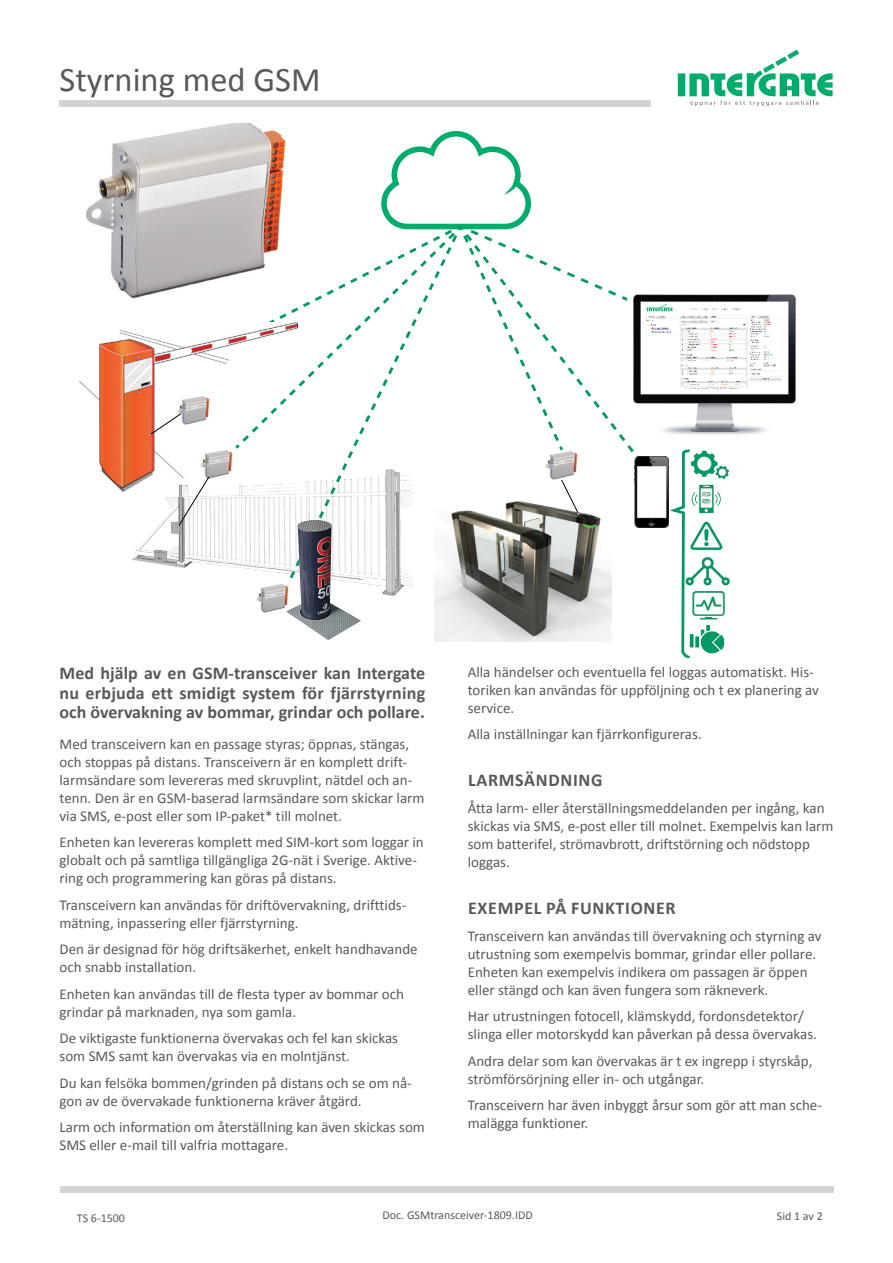
<style>
.page{position:relative;width:893px;height:1263px;background:#fff}
.page>*{position:absolute;margin:0;border:0;box-sizing:border-box;transform-origin:0 0}
.t1{font:34.5px "Calibri";color:#58595b}
.t2{font:700 18px/19.5px "Calibri";color:#58595b;text-align:justify}
.t3{font:700 18px "Calibri";letter-spacing:.04em;color:#58595b}
.t4{font:15px/18px "Calibri";color:#58595b}
.t5{font:12px "Calibri";color:#58595b}
</style>
<div class="page">
<div style="left:678px;top:73px;width:7px;height:23px;background:#00ac6c"></div>
<svg style="left:689px;top:50px;width:144px;height:56px"></svg>
<div style="left:60px;top:100px;width:591px;height:6px;background:#d1d3d4"></div>
<div style="left:60px;top:1186px;width:773px;height:7px;background:#d1d3d4"></div>
<img style="left:86px;top:123px;width:172px;height:176px">
<img style="left:79px;top:330px;width:70px;height:161px">
<img style="left:692px;top:294px;width:104px;height:141px">
<img style="left:132px;top:392px;width:17px;height:171px">
<div style="left:760px;top:304px;width:13px;height:9px;background:#fff"></div>
<img style="left:692px;top:450px;width:38px;height:204px">
<svg style="left:149px;top:128px;width:543px;height:529px"></svg>
<h1 class="t1" style="left:60px;top:58px;width:262px">Styrning med GSM</h1>
<p class="t2" style="left:60px;top:663px;width:367px">Med hjälp av en GSM-transceiver kan Intergate nu erbjuda ett smidigt system för fjärrstyrning och övervakning av bommar, grindar och pollare.</p>
<p class="t4" style="left:60px;top:735px;width:366px">Med transceivern kan en passage styras; öppnas, stängas, och stoppas på distans. Transceivern är en komplett drift&shy;larmsändare som levereras med skruvplint, nätdel och an&shy;tenn. Den är en GSM-baserad larmsändare som skickar larm via SMS, e-post eller som IP-paket* till molnet.</p>
<p class="t4" style="left:60px;top:833px;width:366px">Enheten kan levereras komplett med SIM-kort som loggar in globalt och på samtliga tillgängliga 2G-nät i Sverige. Aktive&shy;ring och programmering kan göras på distans.</p>
<p class="t4" style="left:60px;top:896px;width:348px">Transceivern kan användas för driftövervakning, drifttids&shy;mätning, inpassering eller fjärrstyrning.</p>
<p class="t4" style="left:60px;top:940px;width:360px">Den är designad för hög driftsäkerhet, enkelt handhavande och snabb installation.</p>
<p class="t4" style="left:60px;top:985px;width:346px">Enheten kan användas till de flesta typer av bommar och grindar på marknaden, nya som gamla.</p>
<p class="t4" style="left:60px;top:1029px;width:340px">De viktigaste funktionerna övervakas och fel kan skickas som SMS samt kan övervakas via en molntjänst.</p>
<p class="t4" style="left:60px;top:1074px;width:354px">Du kan felsöka bommen/grinden på distans och se om nå&shy;gon av de övervakade funktionerna kräver åtgärd.</p>
<p class="t4" style="left:60px;top:1118px;width:367px">Larm och information om återställning kan även skickas som<br>SMS eller e-mail till valfria mottagare.</p>
<p class="t4" style="left:468px;top:663px;width:353px">Alla händelser och eventuella fel loggas automatiskt. His&shy;toriken kan användas för uppföljning och t ex planering av service.</p>
<p class="t4" style="left:468px;top:725px;width:235px">Alla inställningar kan fjärrkonfigureras.</p>
<p class="t3" style="left:468px;top:769px;width:136px">LARMSÄNDNING</p>
<p class="t4" style="left:468px;top:799px;width:367px">Åtta larm- eller återställningsmeddelanden per ingång, kan skickas via SMS, e-post eller till molnet. Exempelvis kan larm som batterifel, strömavbrott, driftstörning och nödstopp loggas.</p>
<p class="t3" style="left:468px;top:896px;width:209px">EXEMPEL PÅ FUNKTIONER</p>
<p class="t4" style="left:468px;top:926px;width:355px">Transceivern kan användas till övervakning och styrning av utrustning som exempelvis bommar, grindar eller pollare.<br>Enheten kan exempelvis indikera om passagen är öppen eller stängd och kan även fungera som räkneverk.</p>
<p class="t4" style="left:468px;top:1007px;width:351px">Har utrustningen fotocell, klämskydd, fordonsdetektor/ slinga eller motorskydd kan påverkan på dessa övervakas.</p>
<p class="t4" style="left:468px;top:1052px;width:346px">Andra delar som kan övervakas är t ex ingrepp i styrskåp, strömförsörjning eller in- och utgångar.</p>
<p class="t4" style="left:468px;top:1096px;width:356px">Transceivern har även inbyggt årsur som gör att man sche&shy;malägga funktioner.</p>
<p class="t5" style="left:77px;top:1211px;width:50px">TS 6-1500</p>
<p class="t5" style="left:382px;top:1207px;width:152px">Doc. GSMtransceiver-1809.IDD</p>
<p class="t5" style="left:777px;top:1208px;width:47px">Sid 1 av 2</p>
</div>
